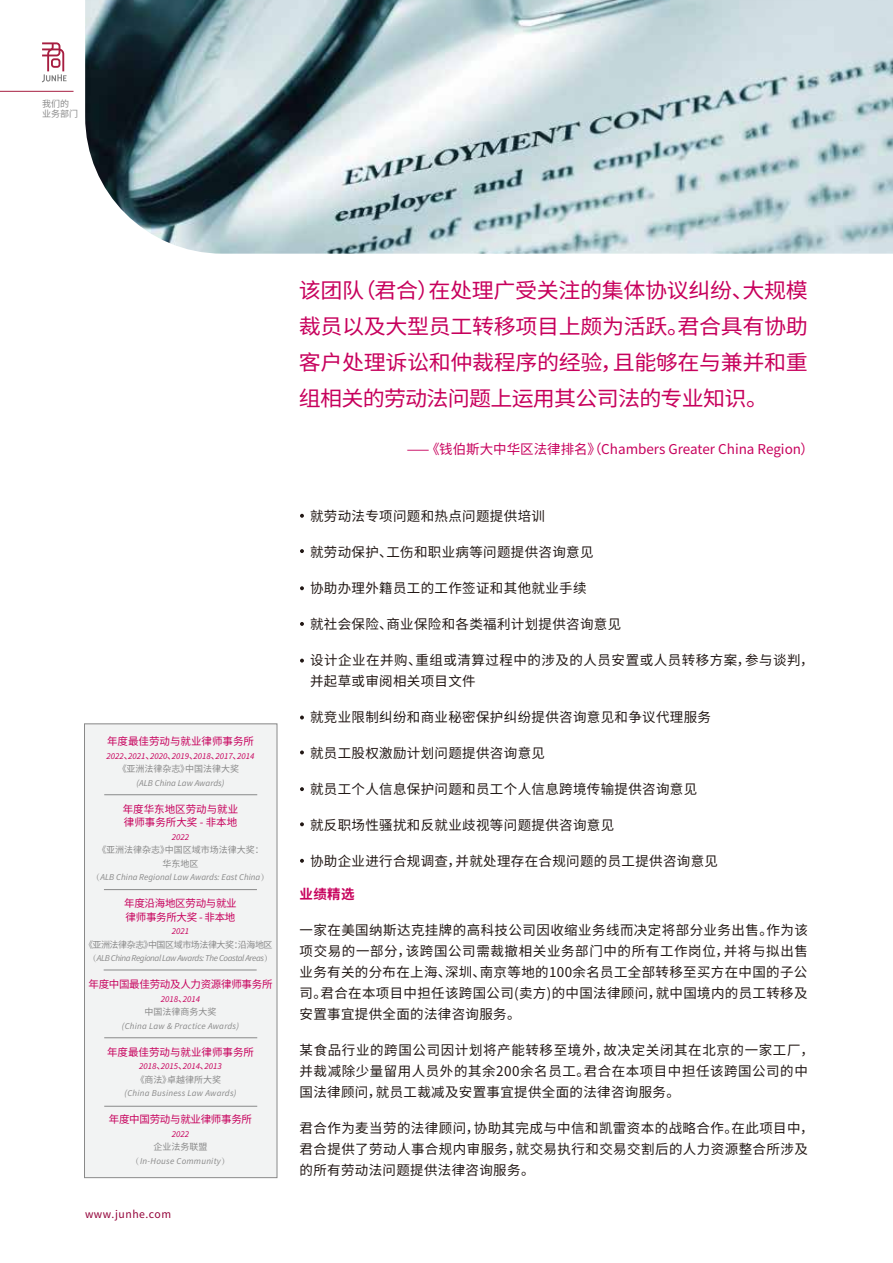
<style>
.page{position:relative;width:893px;height:1263px;background:#fff}
.page>*{position:absolute;margin:0;border:0;box-sizing:border-box;transform-origin:0 0}
.t1{font:21px/36px "Source Han Sans CN";letter-spacing:-.025em;color:#c7005c;text-align:justify;scale:1.05 1}
.t2{font:13.5px/21px "Source Han Sans CN";letter-spacing:.025em;color:#221815}
.t3{font:13.5px "Source Han Sans CN";color:#c7005c}
.t4{font:700 13.5px "Source Han Sans CN";color:#c7005c}
.t5{font:10.5px/13.5px "Source Han Sans CN";letter-spacing:-.03em;color:#c7005c}
.t6{font:10.5px/13.5px "Source Han Sans CN";color:#c7005c}
.t7{font:10.5px "Source Han Sans CN";letter-spacing:.05em;color:#930038}
.t8{font:italic 9px "Source Sans Pro";color:#c7005c}
.t9{font:9px/13.5px "Source Han Sans CN";color:#898989;text-align:center}
.t10{font:italic 9px "Source Sans Pro";letter-spacing:.025em;color:#898989}
.t11{font:italic 9px "Source Sans Pro";color:#898989}
.t12{font:italic 9px "Source Sans Pro";letter-spacing:-.045em;color:#898989}
.t13{font:9px "Source Han Sans CN";letter-spacing:-.045em;color:#898989}
.s1{font-family:"Source Han Sans CN";font-style:normal}
.s2{font-family:"Adobe Song Std";font-weight:300;font-style:normal}
</style>
<div class="page">
<img style="left:85px;top:0;width:808px;height:254px">
<div style="left:84px;top:724px;width:193px;height:453px;background:#f2f3f3"></div>
<hr style="left:104px;top:1037px;width:153px;height:1px;background:#898989">
<hr style="left:104px;top:1106px;width:153px;height:1px;background:#898989">
<hr style="left:104px;top:794px;width:153px;height:1px;background:#898989">
<svg style="left:42px;top:42px;width:25px;height:40px"></svg>
<hr style="left:0;top:91px;width:74px;height:1px;background:#a71e41">
<svg style="left:300px;top:514px;width:4px;height:4px"></svg>
<svg style="left:300px;top:549px;width:4px;height:4px"></svg>
<svg style="left:300px;top:586px;width:4px;height:4px"></svg>
<svg style="left:300px;top:622px;width:4px;height:4px"></svg>
<svg style="left:300px;top:659px;width:4px;height:4px"></svg>
<svg style="left:300px;top:715px;width:4px;height:4px"></svg>
<svg style="left:300px;top:750px;width:4px;height:4px"></svg>
<svg style="left:300px;top:787px;width:4px;height:4px"></svg>
<svg style="left:300px;top:822px;width:4px;height:4px"></svg>
<svg style="left:300px;top:859px;width:4px;height:4px"></svg>
<div style="left:84px;top:724px;width:193px;height:454px;border:1px solid #898989"></div>
<hr style="left:104px;top:970px;width:153px;height:1px;background:#898989">
<hr style="left:104px;top:889px;width:153px;height:1px;background:#898989">
<p class="t9" style="left:42px;top:98px;width:37px;line-height:10.8px;text-align:left">我们的业务部门</p>
<p class="t6" style="left:107px;top:735px;width:148px">年度最佳劳动与就业律师事务所</p>
<p class="t8" style="left:107px;top:750px;width:149px">2022<span class="s1">、</span>2021<span class="s1">、</span>2020<span class="s1">、</span>2019<span class="s1">、</span>2018<span class="s1">、</span>2017<span class="s1">、</span>2014</p>
<p class="t9" style="left:118px;top:762px;width:123px">《亚洲法律杂志》中国法律大奖</p>
<p class="t11" style="left:136px;top:777px;width:90px">(ALB China Law Awards)</p>
<p class="t6" style="left:123px;top:802px;width:117px">年度华东地区劳动与就业律师事务所大奖 - 非本地</p>
<p class="t8" style="left:172px;top:831px;width:19px">2022</p>
<p class="t9" style="left:97px;top:843px;width:168px">《亚洲法律杂志》中国区域市场法律大奖：华东地区</p>
<p class="t11" style="left:92px;top:871px;width:179px"><span class="s2">（</span>ALB China Regional Law Awards: East China<span class="s2">）</span></p>
<p class="t5" style="left:124px;top:897px;width:114px">年度沿海地区劳动与就业律师事务所大奖 - 非本地</p>
<p class="t8" style="left:172px;top:925px;width:19px">2021</p>
<p class="t13" style="left:84px;top:939px;width:190px">《亚洲法律杂志》中国区域市场法律大奖：沿海地区</p>
<p class="t12" style="left:88px;top:952px;width:186px"><span class="s2">（</span>ALB China Regional Law Awards: The Coastal Areas<span class="s2">）</span></p>
<p class="t5" style="left:88px;top:978px;width:186px">年度中国最佳劳动及人力资源律师事务所</p>
<p class="t8" style="left:161px;top:993px;width:41px">2018<span class="s1">、</span>2014</p>
<p class="t9" style="left:144px;top:1005px;width:73px">中国法律商务大奖</p>
<p class="t10" style="left:122px;top:1020px;width:119px">(China Law &amp; Practice Awards)</p>
<p class="t6" style="left:107px;top:1045px;width:148px">年度最佳劳动与就业律师事务所</p>
<p class="t8" style="left:139px;top:1060px;width:84px">2018<span class="s1">、</span>2015<span class="s1">、</span>2014<span class="s1">、</span>2013</p>
<p class="t9" style="left:136px;top:1073px;width:87px">《商法》卓越律所大奖</p>
<p class="t10" style="left:125px;top:1087px;width:113px">(China Business Law Awards)</p>
<p class="t5" style="left:109px;top:1113px;width:145px">年度中国劳动与就业律师事务所</p>
<p class="t8" style="left:172px;top:1128px;width:19px">2022</p>
<p class="t9" style="left:153px;top:1140px;width:55px">企业法务联盟</p>
<p class="t10" style="left:131px;top:1155px;width:101px"><span class="s2">（</span>In-House Community<span class="s2">）</span></p>
<p class="t7" style="left:85px;top:1208px;width:88px">www.junhe.com</p>
<h1 class="t1" style="left:299px;top:273px;width:486px">该团队（君合）在处理广受关注的集体协议纠纷、大规模裁员以及大型员工转移项目上颇为活跃。君合具有协助客户处理诉讼和仲裁程序的经验，且能够在与兼并和重组相关的劳动法问题上运用其公司法的专业知识。</h1>
<p class="t3" style="left:407px;top:441px;width:409px">⸺ 《钱伯斯大中华区法律排名》（Chambers Greater China Region）</p>
<p class="t2" style="left:310px;top:506px;width:236px">就劳动法专项问题和热点问题提供培训</p>
<p class="t2" style="left:310px;top:542px;width:285px">就劳动保护、工伤和职业病等问题提供咨询意见</p>
<p class="t2" style="left:310px;top:578px;width:278px">协助办理外籍员工的工作签证和其他就业手续</p>
<p class="t2" style="left:310px;top:614px;width:313px">就社会保险、商业保险和各类福利计划提供咨询意见</p>
<p class="t2" style="left:310px;top:650px;width:505px">设计企业在并购、重组或清算过程中的涉及的人员安置或人员转移方案，参与谈判，并起草或审阅相关项目文件</p>
<p class="t2" style="left:310px;top:707px;width:402px">就竞业限制纠纷和商业秘密保护纠纷提供咨询意见和争议代理服务</p>
<p class="t2" style="left:310px;top:743px;width:236px">就员工股权激励计划问题提供咨询意见</p>
<p class="t2" style="left:310px;top:779px;width:389px">就员工个人信息保护问题和员工个人信息跨境传输提供咨询意见</p>
<p class="t2" style="left:310px;top:815px;width:306px">就反职场性骚扰和反就业歧视等问题提供咨询意见</p>
<p class="t2" style="left:310px;top:851px;width:410px">协助企业进行合规调查，并就处理存在合规问题的员工提供咨询意见</p>
<p class="t4" style="left:300px;top:886px;width:57px">业绩精选</p>
<p class="t2" style="left:300px;top:920px;width:510px;text-align:justify">一家在美国纳斯达克挂牌的高科技公司因收缩业务线而决定将部分业务出售。作为该项交易的一部分，该跨国公司需裁撤相关业务部门中的所有工作岗位，并将与拟出售业务有关的分布在上海、深圳、南京等地的100余名员工全部转移至买方在中国的子公司。君合在本项目中担任该跨国公司(卖方)的中国法律顾问，就中国境内的员工转移及安置事宜提供全面的法律咨询服务。</p>
<p class="t2" style="left:300px;top:1040px;width:516px">某食品行业的跨国公司因计划将产能转移至境外，故决定关闭其在北京的一家工厂，并裁减除少量留用人员外的其余200余名员工。君合在本项目中担任该跨国公司的中国法律顾问，就员工裁减及安置事宜提供全面的法律咨询服务。</p>
<p class="t2" style="left:300px;top:1118px;width:516px">君合作为麦当劳的法律顾问，协助其完成与中信和凯雷资本的战略合作。在此项目中，君合提供了劳动人事合规内审服务，就交易执行和交易交割后的人力资源整合所涉及的所有劳动法问题提供法律咨询服务。</p>
</div>
